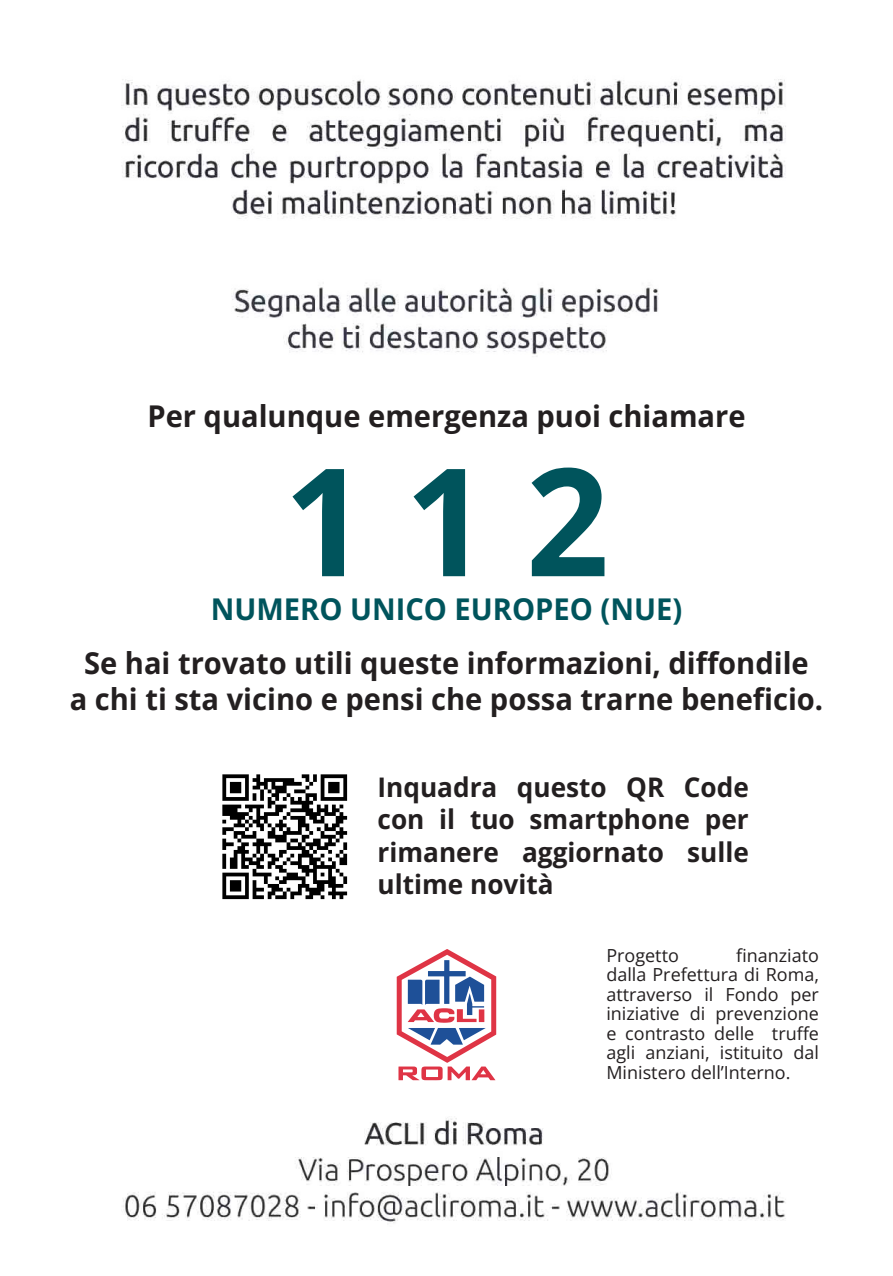
<style>
.page{position:relative;width:893px;height:1276px;background:#fff}
.page>*{position:absolute;margin:0;border:0;box-sizing:border-box;transform-origin:0 0}
.t1{font:700 150px "Open Sans";color:#00545c}
.t2{font:700 30px "Open Sans";color:#231f20}
.t3{font:700 30px "Open Sans";color:#00545c}
.t4{font:700 27px/32.4px "Open Sans";color:#231f20;text-align:justify}
.t5{font:18px/19.5px "Open Sans";color:#231f20;text-align:justify}
</style>
<div class="page">
<img style="left:123px;top:976px;width:663px;height:247px">
<img style="left:121px;top:79px;width:665px;height:278px">
<svg style="left:397px;top:949px;width:99px;height:131px"></svg>
<img style="left:222px;top:774px;width:126px;height:126px">
<p class="t2" style="left:147px;top:396px;width:600px">Per qualunque emergenza puoi chiamare</p>
<p class="t1" style="left:284px;top:419px;width:327px">1 1 2</p>
<p class="t3" style="left:211px;top:589px;width:473px">NUMERO UNICO EUROPEO (NUE)</p>
<p class="t2" style="left:84px;top:642px;width:726px">Se hai trovato utili queste informazioni, diffondile</p>
<p class="t2" style="left:70px;top:678px;width:755px">a chi ti sta vicino e pensi che possa trarne beneficio.</p>
<p class="t4" style="left:378px;top:770px;width:373px">Inquadra questo QR Code con il tuo smartphone per rimanere aggiornato sulle ultime novità</p>
<p class="t5" style="left:606px;top:945px;width:214px;text-indent:130px">finanziato dalla Prefettura di Roma, attraverso il Fondo per iniziative di prevenzione e contrasto delle truffe agli anziani, istituito dal Ministero dell’Interno.</p>
<p class="t5" style="left:606px;top:945px;width:74px">Progetto</p>
</div>
